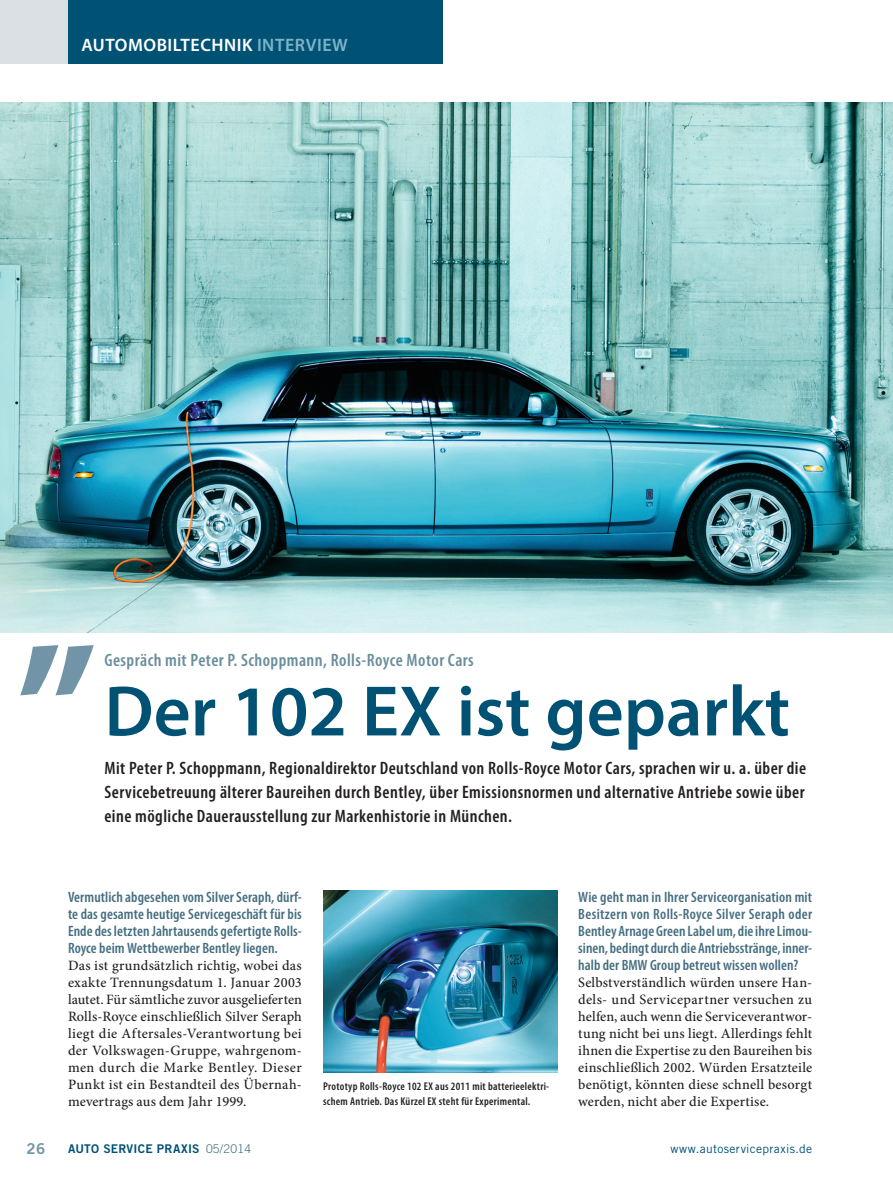
<style>
.page{position:relative;width:893px;height:1187px;background:#fff}
.page>*{position:absolute;margin:0;border:0;box-sizing:border-box;transform-origin:0 0}
.t1{font:700 180px "Myriad Pro";color:#7195a6}
.Titel_1{font:600 72px "Myriad Pro";color:#005274}
.Vorspann{font:600 condensed 18px "Myriad Pro";letter-spacing:.025em;color:#231f20}
.Dachzeile_1{font:600 condensed 18px "Myriad Pro";letter-spacing:.025em;color:#6a8d9c}
.Rubrik{font:600 18px "Myriad Pro";letter-spacing:.03em;color:#fff}
.Frage{font:600 condensed 15px/17px "Myriad Pro";letter-spacing:.005em;color:#456e80;text-align:justify}
.Pagina{font:15px "Trade Gothic LT Std Bd 2";color:#7195a6}
.Grundtext{font:500 14.25px/17px "Minion Pro";letter-spacing:.015em;color:#231f20;text-align:justify}
.Fusszeile{font:12px "Trade Gothic LT Std Bd 2";letter-spacing:.02em;color:#005274}
.Internetverweis{font:12px "Trade Gothic LT Std";letter-spacing:.03em;color:#005274}
.Bildunterschrift{font:600 condensed 11.25px/15px "Myriad Pro";letter-spacing:.025em;color:#231f20}
.s1{color:#7fb2c9}
.s2{font-family:"Trade Gothic LT Std";font-weight:300;color:#456e80}
</style>
<div class="page">
<img style="left:0;top:102px;width:893px;height:530px">
<img style="left:323px;top:890px;width:234px;height:182px">
<div style="left:0;top:0;width:68px;height:64px;background:#dae0e3"></div>
<div style="left:68px;top:0;width:374px;height:64px;background:#005274"></div>
<p class="Rubrik" style="left:81px;top:34px;width:268px">AUTOMOBILTECHNIK <span class="s1">INTERVIEW</span></p>
<p class="t1" style="left:18px;top:498px;width:84px">„</p>
<p class="Dachzeile_1" style="left:104px;top:650px;width:371px">Gespräch mit Peter P. Schoppmann, Rolls-Royce Motor Cars</p>
<p class="Titel_1" style="left:104px;top:665px;width:687px">Der 102 EX ist geparkt</p>
<p class="Vorspann" style="left:104px;top:757px;width:703px">Mit Peter P. Schoppmann, Regionaldirektor Deutschland von Rolls-Royce Motor Cars, sprachen wir u. a. über die</p>
<p class="Vorspann" style="left:104px;top:781px;width:702px">Servicebetreuung älterer Baureihen durch Bentley, über Emissionsnormen und alternative Antriebe sowie über</p>
<p class="Vorspann" style="left:104px;top:805px;width:409px">eine mögliche Dauerausstellung zur Markenhistorie in München.</p>
<p class="Frage" style="left:68px;top:888px;width:235px">Vermutlich abgesehen vom Silver Seraph, dürf&shy;te das gesamte heutige Servicegeschäft für bis Ende des letzten Jahrtausends gefertigte Rolls-Royce beim Wettbewerber Bentley liegen.</p>
<p class="Grundtext" style="left:68px;top:956px;width:235px">Das ist grundsätzlich richtig, wobei das exakte Trennungsdatum 1. Januar 2003 lautet. Für sämtliche zuvor ausgelieferten Rolls-Royce einschließlich Silver Seraph liegt die Aftersales-Verantwortung bei der Volkswagen-Gruppe, wahrgenom&shy;men durch die Marke Bentley. Dieser Punkt ist ein Bestandteil des Übernah&shy;mevertrags aus dem Jahr 1999.</p>
<p class="Bildunterschrift" style="left:323px;top:1079px;width:228px">Prototyp Rolls-Royce 102 EX aus 2011 mit batterieelektri&shy;schem Antrieb. Das Kürzel EX steht für Experimental.</p>
<p class="Frage" style="left:578px;top:888px;width:235px">Wie geht man in Ihrer Serviceorganisation mit Besitzern von Rolls-Royce Silver Seraph oder Bentley Arnage Green Label um, die ihre Limou&shy;sinen, bedingt durch die Antriebsstränge, inner&shy;halb der BMW Group betreut wissen wollen?</p>
<p class="Grundtext" style="left:578px;top:973px;width:235px">Selbstverständlich würden unsere Han&shy;dels- und Servicepartner versuchen zu helfen, auch wenn die Serviceverantwor&shy;tung nicht bei uns liegt. Allerdings fehlt ihnen die Expertise zu den Baureihen bis einschließlich 2002. Würden Ersatzteile benötigt, könnten diese schnell besorgt werden, nicht aber die Expertise.</p>
<p class="Pagina" style="left:27px;top:1139px;width:20px">26</p>
<p class="Fusszeile" style="left:68px;top:1141px;width:185px">AUTO SERVICE PRAXIS <span class="s2">05/2014</span></p>
<p class="Internetverweis" style="left:670px;top:1141px;width:143px">www.autoservicepraxis.de</p>
</div>
